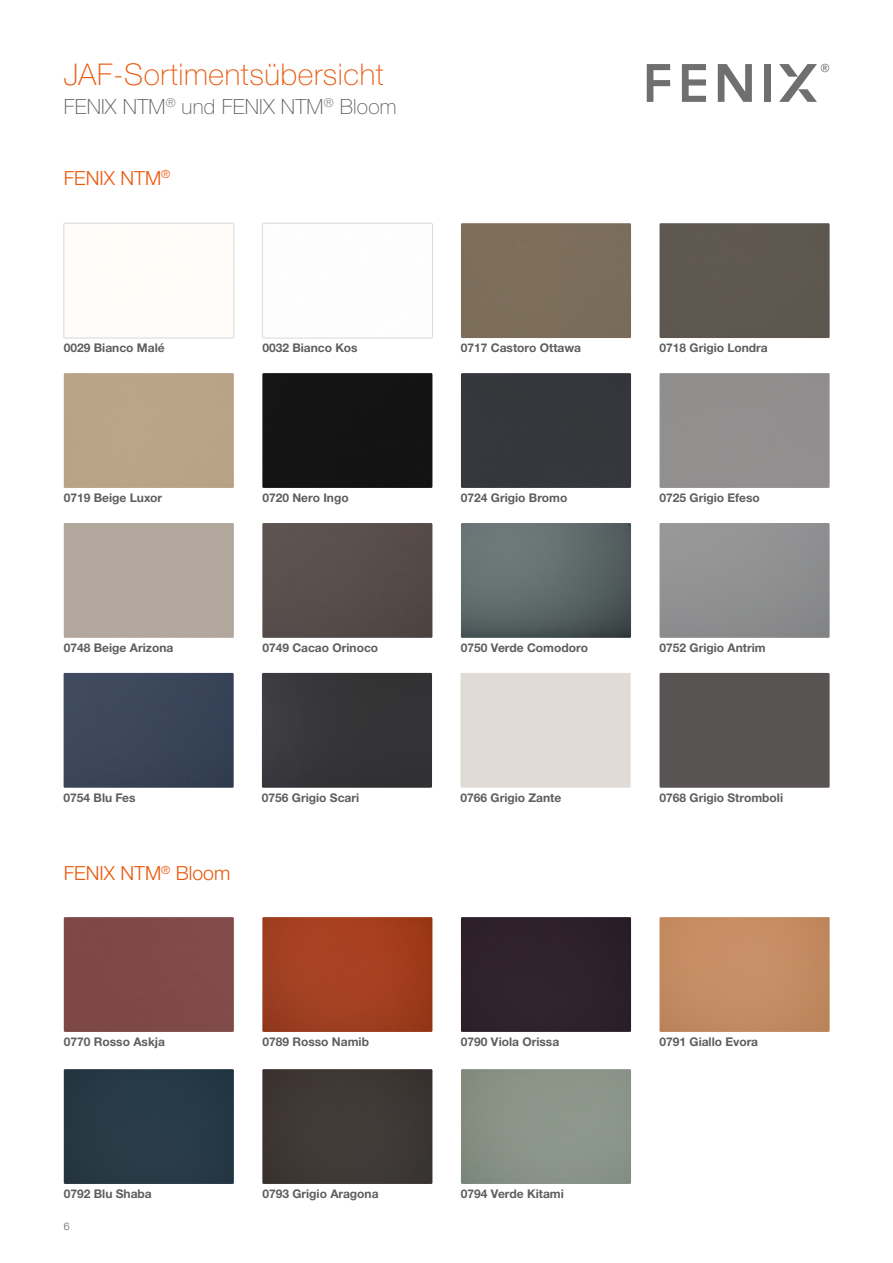
<style>
.page{position:relative;width:893px;height:1263px;background:#fff}
.page>*{position:absolute;margin:0;border:0;box-sizing:border-box;transform-origin:0 0}
.Kapitel{font:100 30px "Helvetica Neue LTW1 G";letter-spacing:.02em;color:#ea580c}
.Kapitel_Untertitel{font:100 21px "Helvetica Neue LTW1 G";letter-spacing:.01em;color:#5f5e5e}
.ÜB_Produkte{font:300 19.5px "Helvetica Neue LTW1 G";color:#ea580c}
.Bildtext_Dekor_fett{font:700 12px "Helvetica Neue LTW1 G";color:#5f5e5e}
.t1{font:300 10.5px "Helvetica Neue LTW1 G";color:#5f5e5e}
</style>
<div class="page">
<svg style="left:647px;top:64px;width:23px;height:38px"></svg>
<svg style="left:682px;top:64px;width:24px;height:38px"></svg>
<div style="left:764px;top:64px;width:6px;height:38px;background:#706f6f"></div>
<svg style="left:718px;top:64px;width:34px;height:38px"></svg>
<svg style="left:779px;top:64px;width:50px;height:38px"></svg>
<div style="left:64px;top:223px;width:170px;height:115px;border:1px solid #dadada"></div>
<div style="left:64px;top:373px;width:170px;height:115px;background:#b9a488"></div>
<div style="left:64px;top:523px;width:170px;height:115px;background:#b2a89e"></div>
<img style="left:262px;top:673px;width:170px;height:115px">
<div style="left:64px;top:917px;width:170px;height:115px;background:#7f4948"></div>
<div style="left:64px;top:1069px;width:170px;height:115px;background:#273a46"></div>
<div style="left:262px;top:223px;width:171px;height:115px;border:1px solid #dadada"></div>
<div style="left:262px;top:373px;width:170px;height:115px;background:#131314"></div>
<div style="left:262px;top:523px;width:170px;height:115px;background:#574d4b"></div>
<div style="left:460px;top:673px;width:171px;height:115px;background:#e0dbd4"></div>
<img style="left:262px;top:917px;width:170px;height:115px">
<div style="left:262px;top:1069px;width:170px;height:115px;background:#3f3835"></div>
<div style="left:461px;top:223px;width:170px;height:115px;background:#7c6e5a"></div>
<div style="left:461px;top:373px;width:170px;height:115px;background:#35373c"></div>
<img style="left:461px;top:523px;width:170px;height:115px">
<img style="left:659px;top:523px;width:171px;height:115px">
<div style="left:461px;top:917px;width:170px;height:115px;background:#2e222c"></div>
<div style="left:659px;top:223px;width:171px;height:115px;background:#5e5851"></div>
<div style="left:659px;top:373px;width:171px;height:115px;background:#918f8f"></div>
<div style="left:64px;top:673px;width:170px;height:115px;background:#3a4559"></div>
<div style="left:659px;top:673px;width:171px;height:115px;background:#585453"></div>
<div style="left:659px;top:917px;width:171px;height:115px;background:#c48c63"></div>
<p class="Kapitel" style="left:64px;top:57px;width:321px">JAF-Sortimentsübersicht</p>
<p class="Kapitel_Untertitel" style="left:64px;top:94px;width:334px">FENIX NTM<sup>®</sup> und FENIX NTM<sup>®</sup> Bloom</p>
<p class="ÜB_Produkte" style="left:64px;top:166px;width:108px">FENIX NTM<sup>®</sup></p>
<p class="Bildtext_Dekor_fett" style="left:64px;top:341px;width:102px">0029 Bianco Malé</p>
<p class="Bildtext_Dekor_fett" style="left:262px;top:341px;width:97px">0032 Bianco Kos</p>
<p class="Bildtext_Dekor_fett" style="left:461px;top:341px;width:122px">0717 Castoro Ottawa</p>
<p class="Bildtext_Dekor_fett" style="left:659px;top:341px;width:110px">0718 Grigio Londra</p>
<p class="Bildtext_Dekor_fett" style="left:64px;top:491px;width:100px">0719 Beige Luxor</p>
<p class="Bildtext_Dekor_fett" style="left:262px;top:491px;width:88px">0720 Nero Ingo</p>
<p class="Bildtext_Dekor_fett" style="left:461px;top:491px;width:108px">0724 Grigio Bromo</p>
<p class="Bildtext_Dekor_fett" style="left:659px;top:491px;width:102px">0725 Grigio Efeso</p>
<p class="Bildtext_Dekor_fett" style="left:64px;top:640px;width:111px">0748 Beige Arizona</p>
<p class="Bildtext_Dekor_fett" style="left:262px;top:640px;width:117px">0749 Cacao Orinoco</p>
<p class="Bildtext_Dekor_fett" style="left:461px;top:640px;width:129px">0750 Verde Comodoro</p>
<p class="Bildtext_Dekor_fett" style="left:659px;top:640px;width:108px">0752 Grigio Antrim</p>
<p class="Bildtext_Dekor_fett" style="left:64px;top:790px;width:73px">0754 Blu Fes</p>
<p class="Bildtext_Dekor_fett" style="left:659px;top:790px;width:125px">0768 Grigio Stromboli</p>
<p class="Bildtext_Dekor_fett" style="left:262px;top:790px;width:99px">0756 Grigio Scari</p>
<p class="Bildtext_Dekor_fett" style="left:460px;top:790px;width:102px">0766 Grigio Zante</p>
<p class="ÜB_Produkte" style="left:64px;top:861px;width:168px">FENIX NTM<sup>®</sup> Bloom</p>
<p class="Bildtext_Dekor_fett" style="left:64px;top:1035px;width:103px">0770 Rosso Askja</p>
<p class="Bildtext_Dekor_fett" style="left:64px;top:1187px;width:90px">0792 Blu Shaba</p>
<p class="t1" style="left:64px;top:1220px;width:7px">6</p>
<p class="Bildtext_Dekor_fett" style="left:262px;top:1035px;width:108px">0789 Rosso Namib</p>
<p class="Bildtext_Dekor_fett" style="left:262px;top:1187px;width:118px">0793 Grigio Aragona</p>
<p class="Bildtext_Dekor_fett" style="left:461px;top:1035px;width:100px">0790 Viola Orissa</p>
<p class="Bildtext_Dekor_fett" style="left:461px;top:1187px;width:104px">0794 Verde Kitami</p>
<p class="Bildtext_Dekor_fett" style="left:659px;top:1035px;width:100px">0791 Giallo Evora</p>
</div>
